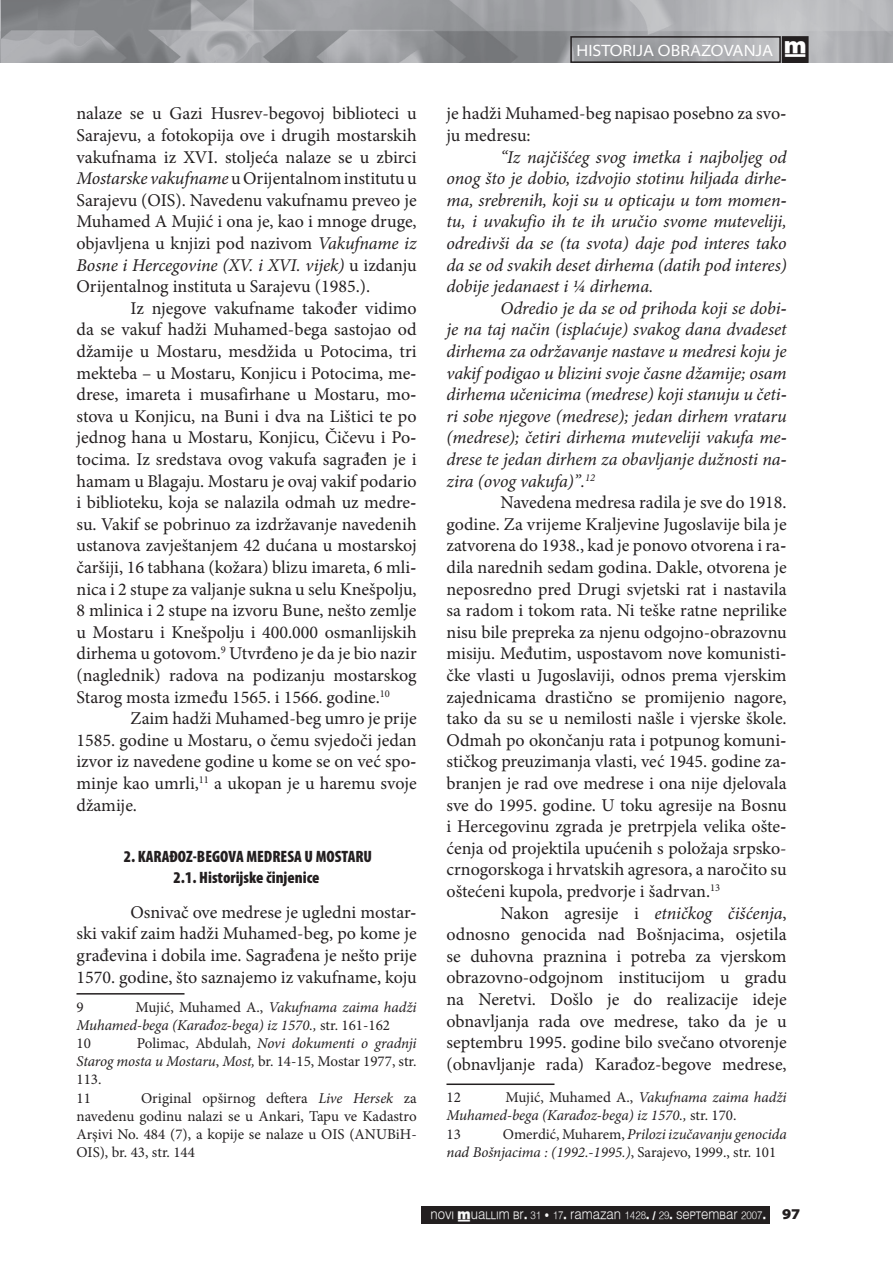
<style>
.page{position:relative;width:893px;height:1263px;background:#fff}
.page>*{position:absolute;margin:0;border:0;box-sizing:border-box;transform-origin:0 0}
.t1{font:18px/21.6px "Minion Pro";color:#231f20;text-align:justify}
.t2{font:italic 18px/21.6px "Minion Pro";letter-spacing:-.005em;color:#231f20;text-align:justify}
.t3{font:900 condensed 16.5px/21.5px "Myriad Pro";color:#231f20;text-align:center}
.t4{font:semi-expanded 16.5px "Myriad Pro";color:#fff}
.t5{font:italic 15px/18.1px "Minion Pro";letter-spacing:-.005em;color:#231f20}
.t6{font:15px/18.1px "Minion Pro";color:#231f20}
.t7{font:10.8px "Muallim";color:#f9f9f9;scale:.91 1}
.s1{font-family:"Muallim";font-stretch:normal}
.s2{font-style:italic}
.s3{font-style:normal}
.s4{font-family:"Myriad Pro";font-weight:900;font-stretch:semi-expanded;font-size:15px;color:#231f20}
</style>
<div class="page">
<img style="left:0;top:0;width:893px;height:62px">
<div style="left:570px;top:36px;width:211px;height:27px;border:2px solid #231f20"></div>
<div style="left:783px;top:37px;width:25px;height:25px;background:#231f20"></div>
<div style="left:782px;top:36px;width:27px;height:27px;border:2px solid #231f20"></div>
<div style="left:421px;top:1205px;width:349px;height:18px;background:#231f20"></div>
<hr style="left:76px;top:993px;width:108px;height:1px;background:#231f20">
<hr style="left:446px;top:1083px;width:108px;height:2px;background:#231f20">
<p class="t4" style="left:576px;top:41px;width:231px">HISTORIJA OBRAZOVANJA <span class="s1">†</span></p>
<p class="t1" style="left:76px;top:103px;width:342px">nalaze se u Gazi Husrev-begovoj biblioteci u Sarajevu, a fotokopija ove i drugih mostarskih vakufnama iz XVI. stoljeća nalaze se u zbirci <span class="s2">Mostarske vakufname</span> u Orijentalnom institutu u Sarajevu (OIS). Navedenu vakufnamu preveo je Muhamed A Mujić i ona je, kao i mnoge druge, objavljena u knjizi pod nazivom <span class="s2">Vakufname iz Bosne i Hercegovine (XV. i XVI. vijek)</span> u izdanju Orijentalnog instituta u Sarajevu (1985.).</p>
<p class="t1" style="left:76px;top:297px;width:342px;text-indent:54px">Iz njegove vakufname također vidimo da se vakuf hadži Muhamed-bega sastojao od džamije u Mostaru, mesdžida u Potocima, tri mekteba – u Mostaru, Konjicu i Potocima, med drese, imareta i musafirhane u Mostaru, mos stova u Konjicu, na Buni i dva na Lištici te po jednog hana u Mostaru, Konjicu, Čičevu i Pot tocima. Iz sredstava ovog vakufa sagrađen je i hamam u Blagaju. Mostaru je ovaj vakif podario i biblioteku, koja se nalazila odmah uz medres su. Vakif se pobrinuo za izdržavanje navedenih ustanova zavještanjem 42 dućana u mostarskoj čaršiji, 16 tabhana (kožara) blizu imareta, 6 mlin nica i 2 stupe za valjanje sukna u selu Knešpolju, 8 mlinica i 2 stupe na izvoru Bune, nešto zemlje u Mostaru i Knešpolju i 400.000 osmanlijskih dirhema u gotovom. Utvrđeno je da je bio nazir (naglednik) radova na podizanju mostarskog Starog mosta između 1565. i 1566. godine.<sup>10</sup></p>
<p class="t1" style="left:76px;top:708px;width:342px;text-indent:54px">Zaim hadži Muhamed-beg umro je prije 1585. godine u Mostaru, o čemu svjedoči jedan izvor iz navedene godine u kome se on već spom minje kao umrli,<sup>11</sup> a ukopan je u haremu svoje džamije.</p>
<p class="t3" style="left:124px;top:846px;width:250px">2. KARAĐOZ-BEGOVA MEDRESA U MOSTARU<br>2.1. Historijske činjenice</p>
<p class="t1" style="left:76px;top:901px;width:342px;text-indent:54px">Osnivač ove medrese je ugledni mostars ski vakif zaim hadži Muhamed-beg, po kome je građevina i dobila ime. Sagrađena je nešto prije 1570. godine, što saznajemo iz vakufname, koju</p>
<p class="t5" style="left:76px;top:998px;width:342px;text-indent:59px"><span class="s3">Mujić, Muhamed A.,</span> Vakufnama zaima hadži<br>Muhamed-bega (Karađoz-bega) iz 1570., <span class="s3">str. 161-162<br>10</span></p>
<p class="t6" style="left:76px;top:1034px;width:342px;text-indent:60px">Polimac, Abdulah, <span class="s2">Novi dokumenti o gradnji<br>Starog mosta u Mostaru</span>, <span class="s2">Most,</span> br. 14-15, Mostar 1977, str.<br>113.<br>11</p>
<p class="t6" style="left:76px;top:1089px;width:342px;text-align:justify;text-indent:65px">Original opširnog deftera <span class="s2">Live Hersek</span> za navedenu godinu nalazi se u Ankari, Tapu ve Kadastro Arşivi No. 484 (7), a kopije se nalaze u OIS (ANUBiH-OIS), br. 43, str. 144</p>
<p class="t1" style="left:446px;top:103px;width:340px">je hadži Muhamed-beg napisao posebno za svoj ju medresu:</p>
<p class="t2" style="left:446px;top:146px;width:342px;text-indent:54px">“Iz najčišćeg svog imetka i najboljeg od onog što je dobio, izdvojio stotinu hiljada dirhem ma, srebrenih, koji su u opticaju u tom moment tu, i uvakufio ih te ih uručio svome muteveliji, odredivši da se (ta svota) daje pod interes tako da se od svakih deset dirhema (datih pod interes) dobije jedanaest i ¼ dirhema.</p>
<p class="t2" style="left:446px;top:297px;width:342px;text-indent:54px">Odredio je da se od prihoda koji se dobij je na taj način (isplaćuje) svakog dana dvadeset dirhema za održavanje nastave u medresi koju je vakif podigao u blizini svoje časne džamije; osam dirhema učenicima (medrese) koji stanuju u četir ri sobe njegove (medrese); jedan dirhem vrataru (medrese); četiri dirhema muteveliji vakufa med drese te jedan dirhem za obavljanje dužnosti naz zira (ovog vakufa)”.<sup>12</sup></p>
<p class="t1" style="left:446px;top:492px;width:342px;text-indent:54px">Navedena medresa radila je sve do 1918. godine. Za vrijeme Kraljevine Jugoslavije bila je zatvorena do 1938., kad je ponovo otvorena i rad dila narednih sedam godina. Dakle, otvorena je neposredno pred Drugi svjetski rat i nastavila sa radom i tokom rata. Ni teške ratne neprilike nisu bile prepreka za njenu odgojno-obrazovnu misiju. Međutim, uspostavom nove komunistič čke vlasti u Jugoslaviji, odnos prema vjerskim zajednicama drastično se promijenio nagore, tako da su se u nemilosti našle i vjerske škole.<br>Odmah po okončanju rata i potpunog komunis stičkog preuzimanja vlasti, već 1945. godine zab branjen je rad ove medrese i ona nije djelovala sve do 1995. godine. U toku agresije na Bosnu i Hercegovinu zgrada je pretrpjela velika ošteć ćenja od projektila upućenih s položaja srpsko&shy;crnogorskoga i hrvatskih agresora, a naročito su oštećeni kupola, predvorje i šadrvan.<sup>13</sup></p>
<p class="t1" style="left:446px;top:902px;width:342px;text-indent:54px">Nakon agresije i <span class="s2">etničkog čišćenja</span>, odnosno genocida nad Bošnjacima, osjetila se duhovna praznina i potreba za vjerskom obrazovno-odgojnom institucijom u gradu na Neretvi. Došlo je do realizacije ideje obnavljanja rada ove medrese, tako da je u septembru 1995. godine bilo svečano otvorenje (obnavljanje rada) Karađoz-begove medrese,</p>
<p class="t6" style="left:446px;top:1088px;width:16px">12</p>
<p class="t5" style="left:446px;top:1088px;width:342px;text-indent:59px"><span class="s3">Mujić, Muhamed A.,</span> Vakufnama zaima hadži<br>Muhamed-bega (Karađoz-bega) iz 1570., <span class="s3">str. 170.<br>13</span></p>
<p class="t5" style="left:446px;top:1125px;width:342px;text-indent:56px"><span class="s3">Omerdić, Muharem,</span> Prilozi izučavanju genocida nad Bošnjacima : (1992.-1995.)<span class="s3">, Sarajevo, 1999., str. 101</span></p>
<p class="t7" style="left:430px;top:1208px;width:408px">NOVI †UALLIM BR. 31 • 17. RAMAZAN 1428. / 29. SEPTEMBAR 2007. <span class="s4">97</span></p>
</div>
